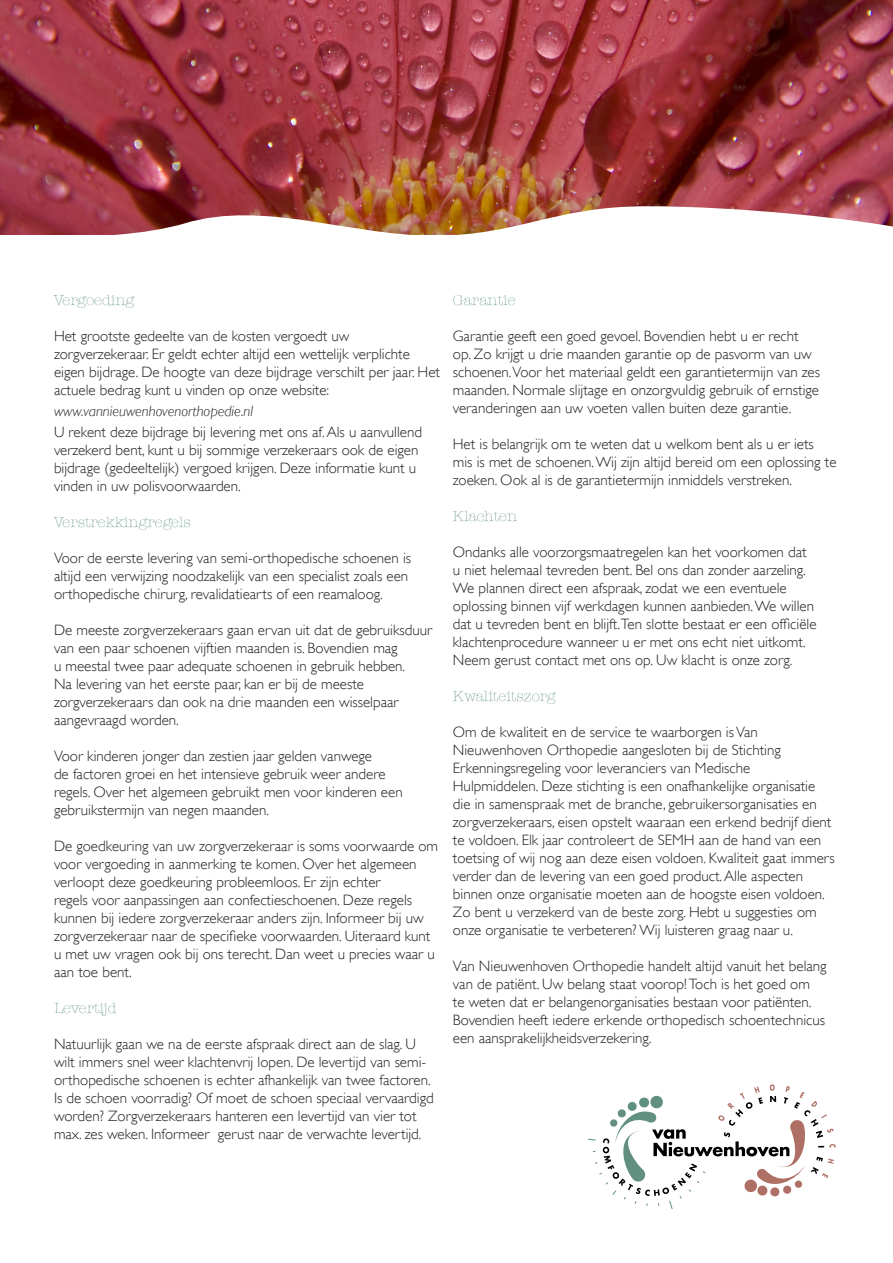
<style>
.page{position:relative;width:893px;height:1263px;background:#fff}
.page>*{position:absolute;margin:0;border:0;box-sizing:border-box;transform-origin:0 0}
.t1{font:300 15px/18px "Gill Sans";color:#231f20}
.t2{font:300 15px "American Typewriter";color:#619080}
.t3{font:italic 300 15px "Gill Sans";color:#231f20}
</style>
<div class="page">
<svg style="left:588px;top:1084px;width:248px;height:125px"></svg>
<img style="left:0;top:0;width:893px;height:200px">
<img style="left:0;top:200px;width:893px;height:35px">
<p class="t2" style="left:54px;top:289px;width:82px">Vergoeding</p>
<p class="t1" style="left:54px;top:327px;width:388px">Het grootste gedeelte van de kosten vergoedt uw zorgverzekeraar. Er geldt echter altijd een wettelijk verplichte eigen bijdrage. De hoogte van deze bijdrage verschilt per jaar. Het actuele bedrag kunt u vinden op onze website:</p>
<p class="t3" style="left:54px;top:402px;width:201px">www.vannieuwenhovenorthopedie.nl</p>
<p class="t1" style="left:54px;top:423px;width:370px">U rekent deze bijdrage bij levering met ons af. Als u aanvullend verzekerd bent, kunt u bij sommige verzekeraars ook de eigen bijdrage (gedeeltelijk) vergoed krijgen. Deze informatie kunt u vinden in uw polisvoorwaarden.</p>
<p class="t2" style="left:54px;top:511px;width:138px">Verstrekkingregels</p>
<p class="t1" style="left:54px;top:549px;width:359px">Voor de eerste levering van semi-orthopedische schoenen is altijd een verwijzing noodzakelijk van een specialist zoals een orthopedische chirurg, revalidatiearts of een reamaloog.</p>
<p class="t1" style="left:54px;top:621px;width:380px">De meeste zorgverzekeraars gaan ervan uit dat de gebruiksduur van een paar schoenen vijftien maanden is. Bovendien mag<br>u meestal twee paar adequate schoenen in gebruik hebben.<br>Na levering van het eerste paar, kan er bij de meeste zorgverzekeraars dan ook na drie maanden een wisselpaar aangevraagd worden.</p>
<p class="t1" style="left:54px;top:747px;width:350px">Voor kinderen jonger dan zestien jaar gelden vanwege<br>de factoren groei en het intensieve gebruik weer andere regels. Over het algemeen gebruikt men voor kinderen een gebruikstermijn van negen maanden.</p>
<p class="t1" style="left:54px;top:837px;width:386px">De goedkeuring van uw zorgverzekeraar is soms voorwaarde om voor vergoeding in aanmerking te komen. Over het algemeen verloopt deze goedkeuring probleemloos. Er zijn echter<br>regels voor aanpassingen aan confectieschoenen. Deze regels kunnen bij iedere zorgverzekeraar anders zijn. Informeer bij uw zorgverzekeraar naar de specifieke voorwaarden. Uiteraard kunt u met uw vragen ook bij ons terecht. Dan weet u precies waar u aan toe bent.</p>
<p class="t2" style="left:54px;top:997px;width:64px">Levertijd</p>
<p class="t1" style="left:54px;top:1035px;width:381px">Natuurlijk gaan we na de eerste afspraak direct aan de slag. U wilt immers snel weer klachtenvrij lopen. De levertijd van semi&shy;orthopedische schoenen is echter afhankelijk van twee factoren.<br>Is de schoen voorradig? Of moet de schoen speciaal vervaardigd worden? Zorgverzekeraars hanteren een levertijd van vier tot max. zes weken. Informeer gerust naar de verwachte levertijd.</p>
<p class="t2" style="left:453px;top:289px;width:64px">Garantie</p>
<p class="t1" style="left:453px;top:327px;width:369px">Garantie geeft een goed gevoel. Bovendien hebt u er recht op. Zo krijgt u drie maanden garantie op de pasvorm van uw schoenen.Voor het materiaal geldt een garantietermijn van zes maanden. Normale slijtage en onzorgvuldig gebruik of ernstige veranderingen aan uw voeten vallen buiten deze garantie.</p>
<p class="t1" style="left:453px;top:435px;width:385px">Het is belangrijk om te weten dat u welkom bent als u er iets mis is met de schoenen. Wij zijn altijd bereid om een oplossing te zoeken. Ook al is de garantietermijn inmiddels verstreken.</p>
<p class="t2" style="left:453px;top:505px;width:66px">Klachten</p>
<p class="t1" style="left:453px;top:543px;width:365px">Ondanks alle voorzorgsmaatregelen kan het voorkomen dat u niet helemaal tevreden bent. Bel ons dan zonder aarzeling.<br>We plannen direct een afspraak, zodat we een eventuele oplossing binnen vijf werkdagen kunnen aanbieden. We willen dat u tevreden bent en blijft.Ten slotte bestaat er een officiële klachtenprocedure wanneer u er met ons echt niet uitkomt.<br>Neem gerust contact met ons op. Uw klacht is onze zorg.</p>
<p class="t2" style="left:453px;top:685px;width:104px">Kwaliteitszorg</p>
<p class="t1" style="left:453px;top:723px;width:383px">Om de kwaliteit en de service te waarborgen is Van Nieuwenhoven Orthopedie aangesloten bij de Stichting Erkenningsregeling voor leveranciers van Medische Hulpmiddelen. Deze stichting is een onafhankelijke organisatie die in samenspraak met de branche, gebruikersorganisaties en zorgverzekeraars, eisen opstelt waaraan een erkend bedrijf dient te voldoen. Elk jaar controleert de SEMH aan de hand van een toetsing of wij nog aan deze eisen voldoen. Kwaliteit gaat immers verder dan de levering van een goed product. Alle aspecten binnen onze organisatie moeten aan de hoogste eisen voldoen.<br>Zo bent u verzekerd van de beste zorg. Hebt u suggesties om onze organisatie te verbeteren? Wij luisteren graag naar u.</p>
<p class="t1" style="left:453px;top:957px;width:375px">Van Nieuwenhoven Orthopedie handelt altijd vanuit het belang van de patiënt. Uw belang staat voorop!Toch is het goed om<br>te weten dat er belangenorganisaties bestaan voor patiënten.<br>Bovendien heeft iedere erkende orthopedisch schoentechnicus een aansprakelijkheidsverzekering.</p>
</div>
